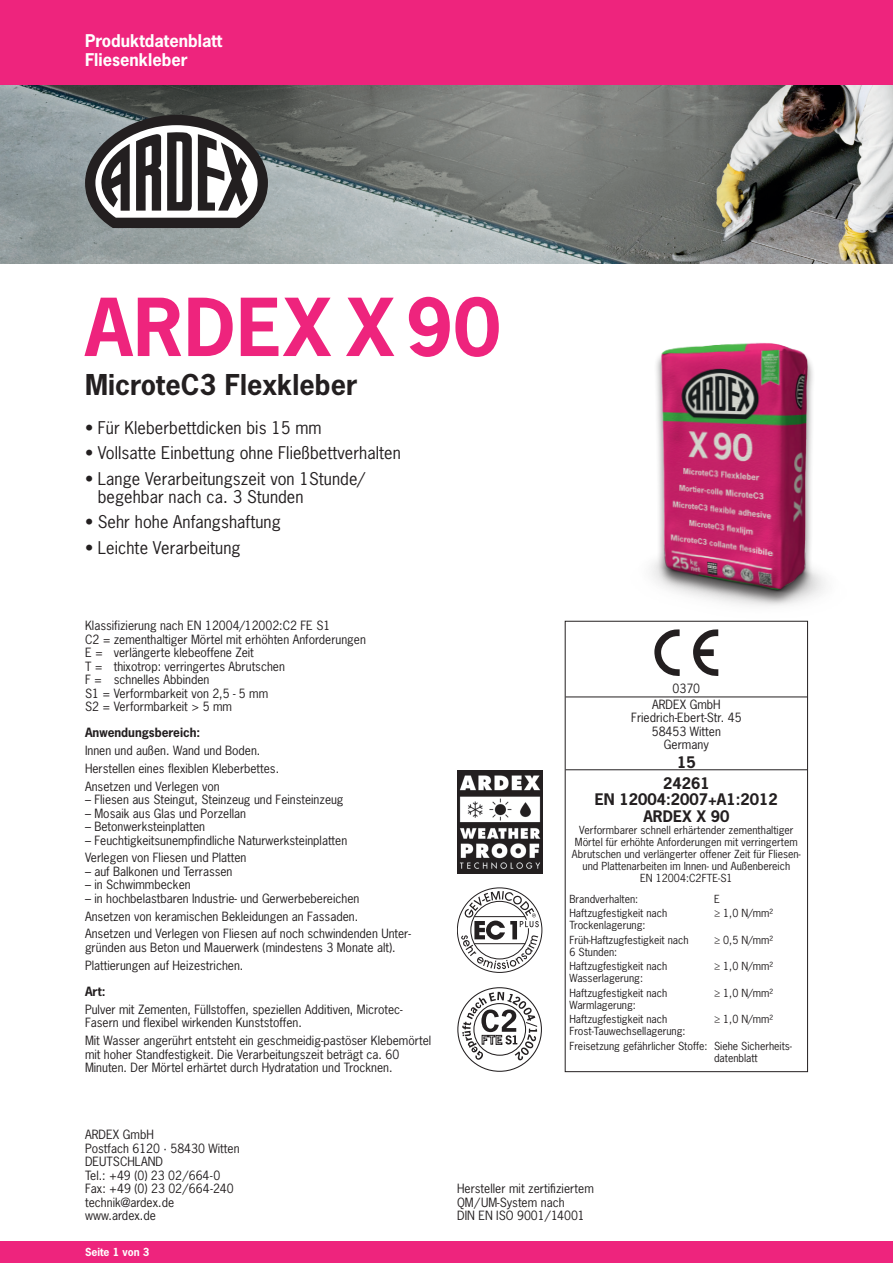
<style>
.page{position:relative;width:893px;height:1263px;background:#fff}
.page>*{position:absolute;margin:0;border:0;box-sizing:border-box;transform-origin:0 0}
.t1{font:700 75px "News Gothic Std";letter-spacing:.015em;color:#ee247d}
.t2{font:700 27px "News Gothic Std";letter-spacing:.005em;color:#231f20}
.t3{font:16.5px/18px "News Gothic Std";letter-spacing:.005em;color:#231f20}
.t4{font:700 16.5px/19.5px "News Gothic Std";color:#fff}
.t5{font:700 15px/20.7px "News Gothic Std";color:#231f20;text-align:center}
.t6{font:12px/13.5px "News Gothic Std";color:#231f20}
.t7{font:700 12px "News Gothic Std";color:#231f20}
.t8{font:10.5px/12px "News Gothic Std";color:#231f20}
.t9{font:700 10.5px "News Gothic Std";color:#fff}
</style>
<div class="page">
<div style="left:0;top:0;width:893px;height:85px;background:#ee247d"></div>
<div style="left:0;top:1242px;width:893px;height:21px;background:#ee247d"></div>
<img style="left:0;top:85px;width:893px;height:179px">
<img style="left:570px;top:342px;width:255px;height:320px">
<svg style="left:85px;top:115px;width:183px;height:113px"></svg>
<svg style="left:462px;top:992px;width:75px;height:69px"></svg>
<svg style="left:457px;top:888px;width:85px;height:85px"></svg>
<img style="left:457px;top:770px;width:85px;height:103px">
<hr style="left:566px;top:696px;width:241px;height:1px;background:#231f20">
<hr style="left:566px;top:769px;width:241px;height:1px;background:#231f20">
<svg style="left:654px;top:629px;width:26px;height:47px"></svg>
<svg style="left:693px;top:629px;width:25px;height:47px"></svg>
<div style="left:565px;top:621px;width:243px;height:451px;border:1px solid #231f20"></div>
<h3 class="t4" style="left:85px;top:31px;width:139px">Produktdatenblatt<br>Fliesenkleber</h3>
<h1 class="t1" style="left:85px;top:278px;width:417px">ARDEX X90</h1>
<h2 class="t2" style="left:85px;top:367px;width:274px">MicroteC3 Flexkleber</h2>
<h3 class="t3" style="left:85px;top:418px;width:238px">• Für Kleberbettdicken bis 15 mm</h3>
<h3 class="t3" style="left:85px;top:444px;width:317px">• Vollsatte Einbettung ohne Fließbettverhalten</h3>
<h3 class="t3" style="left:98px;top:469px;width:268px;text-indent:-13px">• Lange Verarbeitungszeit von 1Stunde/ begehbar nach ca. 3 Stunden</h3>
<h3 class="t3" style="left:85px;top:513px;width:197px">• Sehr hohe Anfangshaftung</h3>
<h3 class="t3" style="left:85px;top:538px;width:157px">• Leichte Verarbeitung</h3>
<p class="t6" style="left:85px;top:619px;width:282px">Klassifizierung nach EN 12004/12002:C2 FE S1<br>C2 = zementhaltiger Mörtel mit erhöhten Anforderungen E = verlängerte klebeoffene Zeit<br>T = thixotrop: verringertes Abrutschen<br>F = schnelles Abbinden<br>S1 = Verformbarkeit von 2,5 - 5 mm<br>S2 = Verformbarkeit &gt; 5 mm</p>
<p class="t7" style="left:85px;top:725px;width:117px">Anwendungsbereich:</p>
<p class="t6" style="left:85px;top:742px;width:196px;line-height:17.7px">Innen und außen. Wand und Boden.<br>Herstellen eines flexiblen Kleberbettes.<br>Ansetzen und Verlegen von</p>
<p class="t6" style="left:85px;top:793px;width:260px">– Fliesen aus Steingut, Steinzeug und Feinsteinzeug</p>
<p class="t6" style="left:85px;top:806px;width:163px">– Mosaik aus Glas und Porzellan</p>
<p class="t6" style="left:85px;top:820px;width:122px">– Betonwerksteinplatten</p>
<p class="t6" style="left:85px;top:831px;width:264px;line-height:17.7px">– Feuchtigkeitsunempfindliche Naturwerksteinplatten<br>Verlegen von Fliesen und Platten</p>
<p class="t6" style="left:85px;top:864px;width:149px">– auf Balkonen und Terrassen</p>
<p class="t6" style="left:85px;top:878px;width:107px">– in Schwimmbecken</p>
<p class="t6" style="left:85px;top:889px;width:327px;line-height:17.7px">– in hochbelastbaren Industrie- und Gerwerbebereichen<br>Ansetzen von keramischen Bekleidungen an Fassaden.<br>Ansetzen und Verlegen von Fliesen auf noch schwindenden Unter-</p>
<p class="t6" style="left:85px;top:938px;width:312px;line-height:17.7px">gründen aus Beton und Mauerwerk (mindestens 3 Monate alt).<br>Plattierungen auf Heizestrichen.</p>
<p class="t7" style="left:85px;top:983px;width:22px">Art:</p>
<p class="t6" style="left:85px;top:1002px;width:319px">Pulver mit Zementen, Füllstoffen, speziellen Additiven, Microtec-<br>Fasern und flexibel wirkenden Kunststoffen.</p>
<p class="t6" style="left:85px;top:1033px;width:348px">Mit Wasser angerührt entsteht ein geschmeidig-pastöser Klebemörtel mit hoher Standfestigkeit. Die Verarbeitungszeit beträgt ca. 60<br>Minuten. Der Mörtel erhärtet durch Hydratation und Trocknen.</p>
<p class="t6" style="left:652px;top:681px;width:70px;line-height:15.6px;text-align:center">0370<br>ARDEX GmbH</p>
<p class="t6" style="left:631px;top:711px;width:112px;text-align:center">Friedrich-Ebert-Str. 45<br>58453 Witten<br>Germany</p>
<p class="t5" style="left:663px;top:751px;width:48px">15<br>24261</p>
<p class="t5" style="left:595px;top:791px;width:184px;line-height:16.5px">EN 12004:2007+A1:2012<br>ARDEX X 90</p>
<p class="t8" style="left:572px;top:823px;width:230px;text-align:center">Verformbarer schnell erhärtender zementhaltiger Mörtel für erhöhte Anforderungen mit verringertem Abrutschen und verlängerter offener Zeit für Fliesen&shy;und Plattenarbeiten im Innen- und Außenbereich<br>EN 12004:C2FTE-S1</p>
<p class="t8" style="left:569px;top:892px;width:70px">Brandverhalten:</p>
<p class="t8" style="left:714px;top:892px;width:7px">E</p>
<p class="t8" style="left:569px;top:907px;width:99px">Haftzugfestigkeit nach<br>Trockenlagerung:</p>
<p class="t8" style="left:714px;top:907px;width:61px">≥ 1,0 N/mm²</p>
<p class="t8" style="left:569px;top:934px;width:121px">Früh-Haftzugfestigkeit nach<br>6 Stunden:</p>
<p class="t8" style="left:714px;top:934px;width:61px">≥ 0,5 N/mm²</p>
<p class="t8" style="left:569px;top:960px;width:99px">Haftzugfestigkeit nach<br>Wasserlagerung:</p>
<p class="t8" style="left:714px;top:960px;width:61px">≥ 1,0 N/mm²</p>
<p class="t8" style="left:569px;top:987px;width:99px">Haftzugfestigkeit nach<br>Warmlagerung:</p>
<p class="t8" style="left:714px;top:987px;width:61px">≥ 1,0 N/mm²</p>
<p class="t8" style="left:569px;top:1013px;width:118px">Haftzugfestigkeit nach<br>Frost-Tauwechsellagerung:</p>
<p class="t8" style="left:714px;top:1013px;width:61px">≥ 1,0 N/mm²</p>
<p class="t8" style="left:714px;top:1040px;width:80px;text-indent:-145px">Freisetzung gefährlicher Stoffe: Siehe Sicherheits&shy;datenblatt</p>
<p class="t6" style="left:85px;top:1128px;width:156px">ARDEX GmbH<br>Postfach 6120 · 58430 Witten<br>DEUTSCHLAND<br>Tel.: +49 (0) 23 02/664-0<br>Fax: +49 (0) 23 02/664-240 technik@ardex.de www.ardex.de</p>
<p class="t9" style="left:85px;top:1245px;width:66px">Seite 1 von 3</p>
<p class="t6" style="left:457px;top:1182px;width:138px">Hersteller mit zertifiziertem<br>QM/UM-System nach<br>DIN EN ISO 9001/14001</p>
</div>
